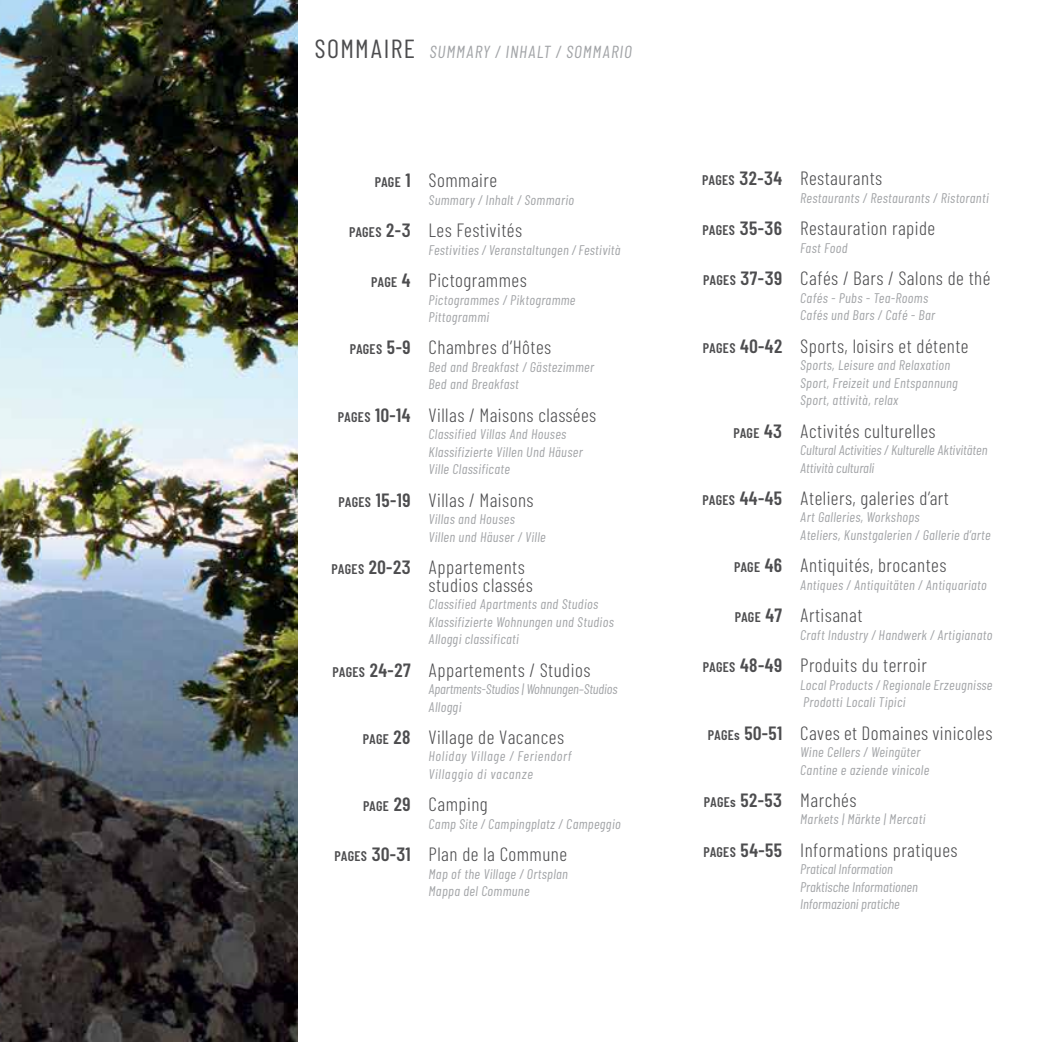
<style>
.page{position:relative;width:1042px;height:1042px;background:#fff}
.page>*{position:absolute;margin:0;border:0;box-sizing:border-box;transform-origin:0 0}
.t1{font:26.25px "Barlow Condensed";color:#4d4d4f}
.t2{font:300 19.25px/17.5px "Barlow Condensed";letter-spacing:.025em;color:#4d4d4f}
.t3{font:italic 17.5px "Barlow Condensed";letter-spacing:.05em;color:#a2a4a7}
.t4{font:italic 14px/17.5px "Barlow Condensed";letter-spacing:.025em;color:#a2a4a7}
.t5{font:italic 14px/17.5px "Barlow Condensed";color:#a2a4a7}
.t6{font:italic 14px/17.5px "Barlow Condensed";letter-spacing:-.01em;color:#a2a4a7}
.t7{font:italic 14px/17.5px "Barlow Condensed";letter-spacing:.05em;color:#a2a4a7}
.s1{font-weight:600;font-size:14px}
.s2{font-weight:600}
</style>
<div class="page">
<img style="left:0;top:0;width:298px;height:1042px">
<h1 class="t1" style="left:315px;top:32px;width:68px">SOMMAIRE</h1>
<p class="t3" style="left:429px;top:40px;width:204px">SUMMARY / INHALT / SOMMARIO</p>
<h2 class="t2" style="left:375px;top:171px;width:124px"><span class="s1">PAGE</span> <span class="s2">1</span> Sommaire</h2>
<p class="t4" style="left:428px;top:191px;width:147px">Summary / Inhalt / Sommario</p>
<h2 class="t2" style="left:349px;top:221px;width:174px"><span class="s1">PAGES</span> <span class="s2">2-3</span> Les Festivités</h2>
<p class="t4" style="left:428px;top:240px;width:194px">Festivities / Veranstaltungen / Festività</p>
<h2 class="t2" style="left:371px;top:271px;width:157px"><span class="s1">PAGE</span> <span class="s2">4</span> Pictogrammes</h2>
<p class="t4" style="left:428px;top:290px;width:148px">Pictogrammes / Piktogramme<br>Pittogrammi</p>
<h2 class="t2" style="left:350px;top:338px;width:203px"><span class="s1">PAGES</span> <span class="s2">5-9</span> Chambres d’Hôtes</h2>
<p class="t4" style="left:428px;top:358px;width:167px">Bed and Breakfast / Gästezimmer<br>Bed and Breakfast</p>
<h2 class="t2" style="left:338px;top:406px;width:260px"><span class="s1">PAGES</span> <span class="s2">10-14</span> Villas / Maisons classées</h2>
<p class="t4" style="left:428px;top:425px;width:156px">Classified Villas And Houses<br>Klassifizierte Villen Und Häuser<br>Ville Classificate</p>
<h2 class="t2" style="left:338px;top:490px;width:196px"><span class="s1">PAGES</span> <span class="s2">15-19</span> Villas / Maisons</h2>
<p class="t4" style="left:428px;top:510px;width:119px">Villas and Houses<br>Villen und Häuser / Ville</p>
<h2 class="t2" style="left:428px;top:558px;width:106px;text-indent:-97px"><span class="s1">PAGES</span> <span class="s2">20-23</span> Appartements studios classés</h2>
<p class="t4" style="left:428px;top:595px;width:187px">Classified Apartments and Studios<br>Klassifizierte Wohnungen und Studios<br>Alloggi classificati</p>
<h2 class="t2" style="left:332px;top:660px;width:259px"><span class="s1">PAGES</span> <span class="s2">24-27</span> Appartements / Studios</h2>
<p class="t6" style="left:428px;top:680px;width:190px">Apartments-Studios | Wohnungen–Studios<br>Alloggi</p>
<h2 class="t2" style="left:363px;top:728px;width:203px"><span class="s1">PAGE</span> <span class="s2">28</span> Village de Vacances</h2>
<p class="t7" style="left:428px;top:747px;width:145px">Holiday Village / Feriendorf<br>Villaggio di vacanze</p>
<h2 class="t2" style="left:363px;top:795px;width:126px"><span class="s1">PAGE</span> <span class="s2">29</span> Camping</h2>
<p class="t4" style="left:428px;top:815px;width:194px">Camp Site / Campingplatz / Campeggio</p>
<h2 class="t2" style="left:334px;top:845px;width:234px"><span class="s1">PAGES</span> <span class="s2">30-31</span> Plan de la Commune</h2>
<p class="t4" style="left:428px;top:864px;width:141px">Map of the Village / Ortsplan<br>Mappa del Commune</p>
<h2 class="t2" style="left:702px;top:169px;width:182px"><span class="s1">PAGES</span> <span class="s2">32-34</span> Restaurants</h2>
<p class="t4" style="left:800px;top:189px;width:190px">Restaurants / Restaurants / Ristoranti</p>
<h2 class="t2" style="left:702px;top:219px;width:234px"><span class="s1">PAGES</span> <span class="s2">35-36</span> Restauration rapide</h2>
<p class="t4" style="left:800px;top:239px;width:49px">Fast Food</p>
<h2 class="t2" style="left:703px;top:269px;width:289px"><span class="s1">PAGES</span> <span class="s2">37-39</span> Cafés / Bars / Salons de thé</h2>
<p class="t4" style="left:800px;top:289px;width:136px">Cafés - Pubs - Tea-Rooms<br>Cafés und Bars / Café - Bar</p>
<h2 class="t2" style="left:703px;top:336px;width:267px"><span class="s1">PAGES</span> <span class="s2">40-42</span> Sports, loisirs et détente</h2>
<p class="t4" style="left:800px;top:356px;width:159px">Sports, Leisure and Relaxation<br>Sport, Freizeit und Entspannung<br>Sport, attività, relax</p>
<h2 class="t2" style="left:733px;top:421px;width:204px"><span class="s1">PAGE</span> <span class="s2">43</span> Activités culturelles</h2>
<p class="t5" style="left:800px;top:441px;width:189px">Cultural Activities / Kulturelle Aktivitäten<br>Attività culturali</p>
<h2 class="t2" style="left:702px;top:489px;width:248px"><span class="s1">PAGES</span> <span class="s2">44-45</span> Ateliers, galeries d’art</h2>
<p class="t4" style="left:800px;top:508px;width:192px">Art Galleries, Workshops<br>Ateliers, Kunstgalerien / Gallerie d’arte</p>
<h2 class="t2" style="left:734px;top:556px;width:214px"><span class="s1">PAGE</span> <span class="s2">46</span> Antiquités, brocantes</h2>
<p class="t4" style="left:800px;top:576px;width:188px">Antiques / Antiquitäten / Antiquariato</p>
<h2 class="t2" style="left:735px;top:606px;width:129px"><span class="s1">PAGE</span> <span class="s2">47</span> Artisanat</h2>
<p class="t4" style="left:800px;top:625px;width:194px">Craft Industry / Handwerk / Artigianato</p>
<h2 class="t2" style="left:703px;top:656px;width:225px"><span class="s1">PAGES</span> <span class="s2">48-49</span> Produits du terroir</h2>
<p class="t4" style="left:800px;top:675px;width:194px">Local Products / Regionale Erzeugnisse<br>Prodotti Locali Tipici</p>
<h2 class="t2" style="left:708px;top:723px;width:286px"><span class="s1">PAGEs</span> <span class="s2">50-51</span> Caves et Domaines vinicoles</h2>
<p class="t4" style="left:800px;top:743px;width:131px">Wine Cellers / Weingüter<br>Cantine e aziende vinicole</p>
<h2 class="t2" style="left:704px;top:791px;width:154px"><span class="s1">PAGEs</span> <span class="s2">52-53</span> Marchés</h2>
<p class="t4" style="left:800px;top:810px;width:127px">Markets | Märkte | Mercati</p>
<h2 class="t2" style="left:703px;top:840px;width:256px"><span class="s1">PAGES</span> <span class="s2">54-55</span> Informations pratiques</h2>
<p class="t5" style="left:800px;top:860px;width:119px">Pratical Information<br>Praktische Informationen<br>Informazioni pratiche</p>
</div>
